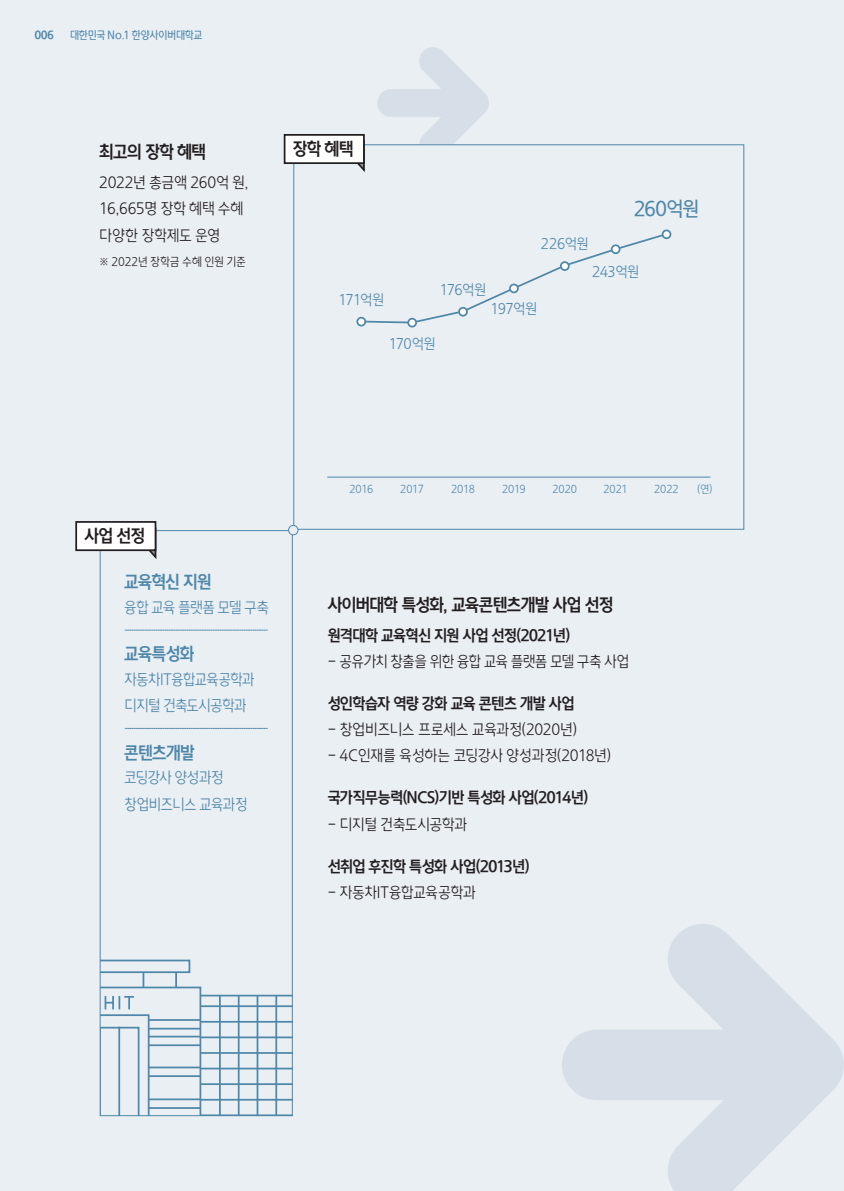
<style>
.page{position:relative;width:844px;height:1191px;background:#fff}
.page>*{position:absolute;margin:0;border:0;box-sizing:border-box;transform-origin:0 0}
.t1{font:19.25px "HYCU Gothic M";letter-spacing:-.03em;color:#4f87a9}
.t2{font:16.62px "HYCU Gothic B";letter-spacing:-.02em;color:#231f20}
.t3{font:16.62px "HYCU Gothic B";letter-spacing:-.025em;color:#4f87a9}
.t4{font:14.88px "HYCU Gothic L";letter-spacing:-.025em;color:#231f20}
.t5{font:14.88px "HYCU Gothic B";letter-spacing:-.025em;color:#231f20}
.t6{font:14.88px "HYCU Gothic L";letter-spacing:-.055em;color:#4f87a9}
.t7{font:14.88px "HYCU Gothic L";letter-spacing:-.005em;color:#231f20}
.t8{font:14.88px "HYCU Gothic L";letter-spacing:-.035em;color:#4f87a9}
.t9{font:14px "HYCU Gothic L";letter-spacing:-.04em;color:#4f87a9}
.t10{font:11.38px "HYCU Gothic L";letter-spacing:-.005em;color:#231f20}
.t11{font:10.5px "HYCU Gothic L";letter-spacing:-.02em;color:#4f87a9}
.t12{font:10.5px "HYCU Gothic M";letter-spacing:-.005em;color:#4f87a9}
.t13{font:10.5px "HYCU Gothic EB";color:#4f87a9}
</style>
<div class="page">
<div style="left:0;top:0;width:843px;height:1191px;background:#eaeff4"></div>
<svg style="left:377px;top:47px;width:113px;height:98px"></svg>
<div style="left:142px;top:970px;width:35px;height:22px;background:#eaeff4;border:2px solid #4f87a9"></div>
<svg style="left:102px;top:959px;width:88px;height:14px"></svg>
<svg style="left:102px;top:986px;width:188px;height:127px"></svg>
<hr style="left:118px;top:1026px;width:2px;height:89px;background:#4f87a9">
<div style="left:100px;top:530px;width:192px;height:585px;border:1px solid #4f87a9"></div>
<div style="left:288px;top:525px;width:10px;height:10px;background:#eaeff4;border-radius:50%"></div>
<div style="left:288px;top:525px;width:10px;height:10px;border:1px solid #4f87a9;border-radius:50%"></div>
<hr style="left:327px;top:477px;width:383px;height:1px;background:#4f87a9">
<svg style="left:360px;top:235px;width:309px;height:89px"></svg>
<div style="left:357px;top:318px;width:8px;height:8px;background:#fff;border-radius:50%"></div>
<div style="left:356px;top:317px;width:10px;height:9px;border:2px solid #4f87a9;border-radius:50%"></div>
<div style="left:408px;top:319px;width:8px;height:8px;background:#fff;border-radius:50%"></div>
<div style="left:407px;top:318px;width:10px;height:9px;border:2px solid #4f87a9;border-radius:50%"></div>
<div style="left:459px;top:308px;width:8px;height:8px;background:#fff;border-radius:50%"></div>
<div style="left:458px;top:307px;width:10px;height:9px;border:2px solid #4f87a9;border-radius:50%"></div>
<div style="left:611px;top:245px;width:8px;height:8px;background:#fff;border-radius:50%"></div>
<div style="left:610px;top:244px;width:10px;height:10px;border:2px solid #4f87a9;border-radius:50%"></div>
<div style="left:510px;top:284px;width:7px;height:8px;background:#fff;border-radius:50%"></div>
<div style="left:509px;top:283px;width:9px;height:10px;border:2px solid #4f87a9;border-radius:50%"></div>
<div style="left:560px;top:262px;width:8px;height:8px;background:#fff;border-radius:50%"></div>
<div style="left:559px;top:261px;width:10px;height:10px;border:2px solid #4f87a9;border-radius:50%"></div>
<div style="left:662px;top:230px;width:8px;height:8px;background:#fff;border-radius:50%"></div>
<div style="left:661px;top:229px;width:10px;height:10px;border:2px solid #4f87a9;border-radius:50%"></div>
<svg style="left:357px;top:139px;width:8px;height:33px"></svg>
<div style="left:284px;top:135px;width:80px;height:28px;background:#fff"></div>
<div style="left:284px;top:134px;width:80px;height:30px;border:2px solid #231f20"></div>
<svg style="left:127px;top:525px;width:30px;height:34px"></svg>
<div style="left:76px;top:522px;width:79px;height:28px;background:#fff"></div>
<div style="left:75px;top:521px;width:81px;height:30px;border:2px solid #231f20"></div>
<svg style="left:125px;top:630px;width:142px;height:1px"></svg>
<svg style="left:125px;top:728px;width:142px;height:1px"></svg>
<svg style="left:562px;top:924px;width:281px;height:267px"></svg>
<p class="t13" style="left:35px;top:29px;width:20px">006</p>
<p class="t12" style="left:70px;top:29px;width:134px">대한민국 No.1 한양사이버대학교</p>
<p class="t2" style="left:99px;top:143px;width:108px">최고의 장학 혜택</p>
<p class="t4" style="left:99px;top:175px;width:151px">2022년 총금액 260억 원,</p>
<p class="t4" style="left:99px;top:201px;width:145px">16,665명 장학 혜택 수혜</p>
<p class="t7" style="left:99px;top:227px;width:122px">다양한 장학제도 운영</p>
<p class="t10" style="left:99px;top:256px;width:148px">※ 2022년 장학금 수혜 인원 기준</p>
<p class="t2" style="left:293px;top:140px;width:62px">장학 혜택</p>
<p class="t9" style="left:338px;top:292px;width:47px">171억원</p>
<p class="t9" style="left:540px;top:236px;width:49px">226억원</p>
<p class="t1" style="left:634px;top:199px;width:66px">260억원</p>
<p class="t9" style="left:440px;top:282px;width:48px">176억원</p>
<p class="t9" style="left:490px;top:302px;width:48px">197억원</p>
<p class="t9" style="left:592px;top:264px;width:49px">243억원</p>
<p class="t9" style="left:388px;top:336px;width:48px">170억원</p>
<p class="t2" style="left:84px;top:527px;width:62px">사업 선정</p>
<p class="t3" style="left:124px;top:573px;width:89px">교육혁신 지원</p>
<p class="t6" style="left:124px;top:599px;width:146px">융합 교육 플랫폼 모델 구축</p>
<p class="t3" style="left:124px;top:645px;width:71px">교육특성화</p>
<p class="t6" style="left:124px;top:672px;width:131px">자동차IT융합교육공학과</p>
<p class="t6" style="left:124px;top:698px;width:123px">디지털 건축도시공학과</p>
<p class="t3" style="left:124px;top:743px;width:72px">콘텐츠개발</p>
<p class="t8" style="left:124px;top:770px;width:101px">코딩강사 양성과정</p>
<p class="t6" style="left:124px;top:796px;width:124px">창업비즈니스 교육과정</p>
<p class="t11" style="left:349px;top:483px;width:25px">2016</p>
<p class="t11" style="left:400px;top:483px;width:25px">2017</p>
<p class="t11" style="left:451px;top:483px;width:25px">2018</p>
<p class="t11" style="left:502px;top:483px;width:25px">2019</p>
<p class="t11" style="left:552px;top:483px;width:26px">2020</p>
<p class="t11" style="left:603px;top:483px;width:26px">2021</p>
<p class="t11" style="left:654px;top:483px;width:26px">2022</p>
<p class="t11" style="left:697px;top:483px;width:17px">(연)</p>
<p class="t2" style="left:327px;top:595px;width:287px">사이버대학 특성화, 교육콘텐츠개발 사업 선정</p>
<p class="t5" style="left:327px;top:627px;width:244px">원격대학 교육혁신 지원 사업 선정(2021년)</p>
<p class="t4" style="left:327px;top:653px;width:303px">- 공유가치 창출을 위한 융합 교육 플랫폼 모델 구축 사업</p>
<p class="t5" style="left:327px;top:695px;width:248px">성인학습자 역량 강화 교육 콘텐츠 개발 사업</p>
<p class="t4" style="left:327px;top:721px;width:251px">- 창업비즈니스 프로세스 교육과정(2020년)</p>
<p class="t4" style="left:327px;top:748px;width:285px">- 4C인재를 육성하는 코딩강사 양성과정(2018년)</p>
<p class="t5" style="left:327px;top:790px;width:262px">국가직무능력(NCS)기반 특성화 사업(2014년)</p>
<p class="t4" style="left:327px;top:816px;width:141px">- 디지털 건축도시공학과</p>
<p class="t5" style="left:327px;top:858px;width:203px">선취업 후진학 특성화 사업(2013년)</p>
<p class="t4" style="left:327px;top:884px;width:149px">- 자동차IT융합교육공학과</p>
</div>
